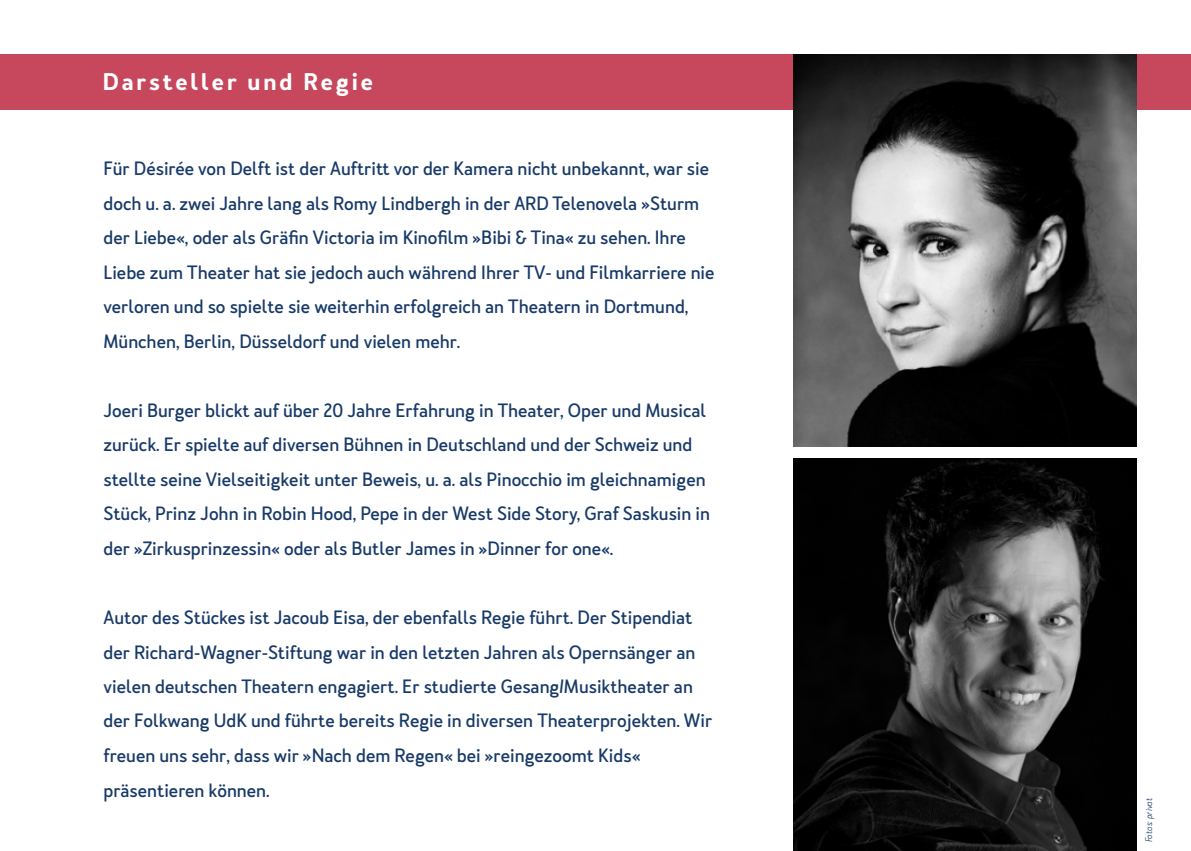
<style>
.page{position:relative;width:1191px;height:851px;background:#fff}
.page>*{position:absolute;margin:0;border:0;box-sizing:border-box;transform-origin:0 0}
.t1{font:600 22.5px "Merlo Neue";letter-spacing:.13em;color:#fff}
.t2{font:500 18px/34.5px "Merlo Neue";color:#183a68}
.t3{font:italic 300 9px "Merlo Neue";color:#183a68}
</style>
<div class="page">
<div style="left:0;top:54px;width:1191px;height:55px;background:#c7475d"></div>
<img style="left:794px;top:458px;width:343px;height:392px">
<img style="left:794px;top:54px;width:343px;height:392px">
<p class="t1" style="left:103px;top:67px;width:272px">Darsteller und Regie</p>
<p class="t2" style="left:103px;top:151px;width:612px">Für Désirée von Delft ist der Auftritt vor der Kamera nicht unbekannt, war sie doch u. a. zwei Jahre lang als Romy Lindbergh in der ARD Telenovela »Sturm der Liebe«, oder als Gräfin Victoria im Kinofilm »Bibi &amp; Tina« zu sehen. Ihre Liebe zum Theater hat sie jedoch auch während Ihrer TV- und Filmkarriere nie verloren und so spielte sie weiterhin erfolgreich an Theatern in Dortmund, München, Berlin, Düsseldorf und vielen mehr.</p>
<p class="t2" style="left:103px;top:393px;width:608px">Joeri Burger blickt auf über 20 Jahre Erfahrung in Theater, Oper und Musical zurück. Er spielte auf diversen Bühnen in Deutschland und der Schweiz und stellte seine Vielseitigkeit unter Beweis, u. a. als Pinocchio im gleichnamigen Stück, Prinz John in Robin Hood, Pepe in der West Side Story, Graf Saskusin in der »Zirkusprinzessin« oder als Butler James in »Dinner for one«.</p>
<p class="t2" style="left:103px;top:600px;width:610px">Autor des Stückes ist Jacoub Eisa, der ebenfalls Regie führt. Der Stipendiat der Richard-Wagner-Stiftung war in den letzten Jahren als Opernsänger an vielen deutschen Theatern engagiert. Er studierte Gesang/Musiktheater an der Folkwang UdK und führte bereits Regie in diversen Theaterprojekten. Wir freuen uns sehr, dass wir »Nach dem Regen« bei »reingezoomt Kids« präsentieren können.</p>
<p class="t3" style="left:1143px;top:842px;width:46px;rotate:-90deg">Fotos: privat</p>
</div>
